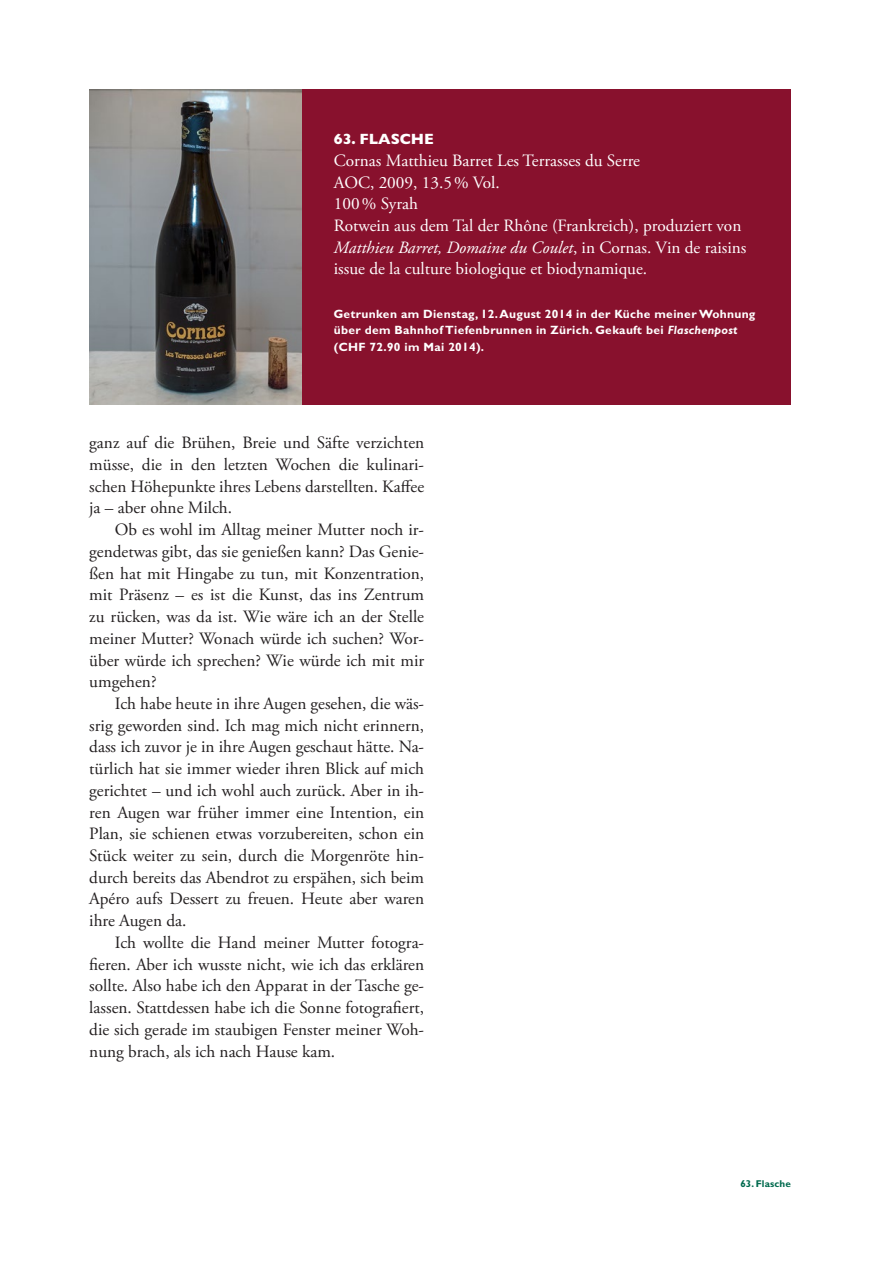
<style>
.page{position:relative;width:893px;height:1263px;background:#fff}
.page>*{position:absolute;margin:0;border:0;box-sizing:border-box;transform-origin:0 0}
.Lauftext_mit_Einzug{font:17.25px/21.8px "Adobe Garamond Pro";color:#231f20;text-align:justify}
.Flasche_Kasten_Lauft{font:17.25px/21.8px "Adobe Garamond Pro";color:#fff}
.Lauftext_ohne_Einzug{font:17.25px/21.8px "Adobe Garamond Pro";color:#231f20;text-align:justify}
.Flasche_Kasten_Titel{font:800 15px "Gill Sans MT Pro";color:#fff}
.Getrunken_am_weiss{font:700 12px/16.4px "Gill Sans MT Pro";letter-spacing:.025em;color:#fff}
.Thema_der_Seiten{font:700 9.9px "Gill Sans MT Pro";letter-spacing:.01em;color:#006a4e}
.s1{font-style:italic}
</style>
<div class="page">
<div style="left:302px;top:89px;width:489px;height:316px;background:#88112d"></div>
<img style="left:89px;top:90px;width:213px;height:314px">
<p class="Flasche_Kasten_Titel" style="left:334px;top:130px;width:102px">63. FLASCHE</p>
<p class="Flasche_Kasten_Lauft" style="left:334px;top:150px;width:308px">Cornas Matthieu Barret Les Terrasses du Serre</p>
<p class="Flasche_Kasten_Lauft" style="left:334px;top:172px;width:167px">AOC, 2009, 13.5% Vol.</p>
<p class="Flasche_Kasten_Lauft" style="left:334px;top:194px;width:86px">100% Syrah</p>
<p class="Flasche_Kasten_Lauft" style="left:334px;top:215px;width:414px">Rotwein aus dem Tal der Rhône (Frankreich), produziert von<br><span class="s1">Matthieu Barret, Domaine du Coulet</span>, in Cornas. Vin de raisins issue de la culture biologique et biodynamique.</p>
<p class="Getrunken_am_weiss" style="left:334px;top:305px;width:423px">Getrunken am Dienstag, 12. August 2014 in der Küche meiner Wohnung über dem Bahnhof Tiefenbrunnen in Zürich. Gekauft bei <span class="s1">Flaschenpost </span>(CHF 72.90 im Mai 2014).</p>
<p class="Lauftext_ohne_Einzug" style="left:89px;top:432px;width:336px">ganz auf die Brühen, Breie und Säfte verzichten müsse, die in den letzten Wochen die kulinari&shy;schen Höhepunkte ihres Lebens darstellten. Kaffee ja – aber ohne Milch.</p>
<p class="Lauftext_mit_Einzug" style="left:89px;top:519px;width:336px;text-indent:26px">Ob es wohl im Alltag meiner Mutter noch ir&shy;gendetwas gibt, das sie genießen kann? Das Genie&shy;ßen hat mit Hingabe zu tun, mit Konzentration, mit Präsenz – es ist die Kunst, das ins Zentrum zu rücken, was da ist. Wie wäre ich an der Stelle meiner Mutter? Wonach würde ich suchen? Wor&shy;über würde ich sprechen? Wie würde ich mit mir umgehen?</p>
<p class="Lauftext_mit_Einzug" style="left:89px;top:693px;width:336px;text-indent:26px">Ich habe heute in ihre Augen gesehen, die wäs&shy;srig geworden sind. Ich mag mich nicht erinnern, dass ich zuvor je in ihre Augen geschaut hätte. Na&shy;türlich hat sie immer wieder ihren Blick auf mich gerichtet – und ich wohl auch zurück. Aber in ih&shy;ren Augen war früher immer eine Intention, ein Plan, sie schienen etwas vorzubereiten, schon ein Stück weiter zu sein, durch die Morgenröte hin&shy;durch bereits das Abendrot zu erspähen, sich beim Apéro aufs Dessert zu freuen. Heute aber waren ihre Augen da.</p>
<p class="Lauftext_mit_Einzug" style="left:89px;top:932px;width:336px;text-indent:26px">Ich wollte die Hand meiner Mutter fotogra&shy;fieren. Aber ich wusste nicht, wie ich das erklären sollte. Also habe ich den Apparat in der Tasche ge&shy;lassen. Stattdessen habe ich die Sonne fotografiert, die sich gerade im staubigen Fenster meiner Woh&shy;nung brach, als ich nach Hause kam.</p>
<p class="Thema_der_Seiten" style="left:740px;top:1177px;width:52px">63. Flasche</p>
</div>
